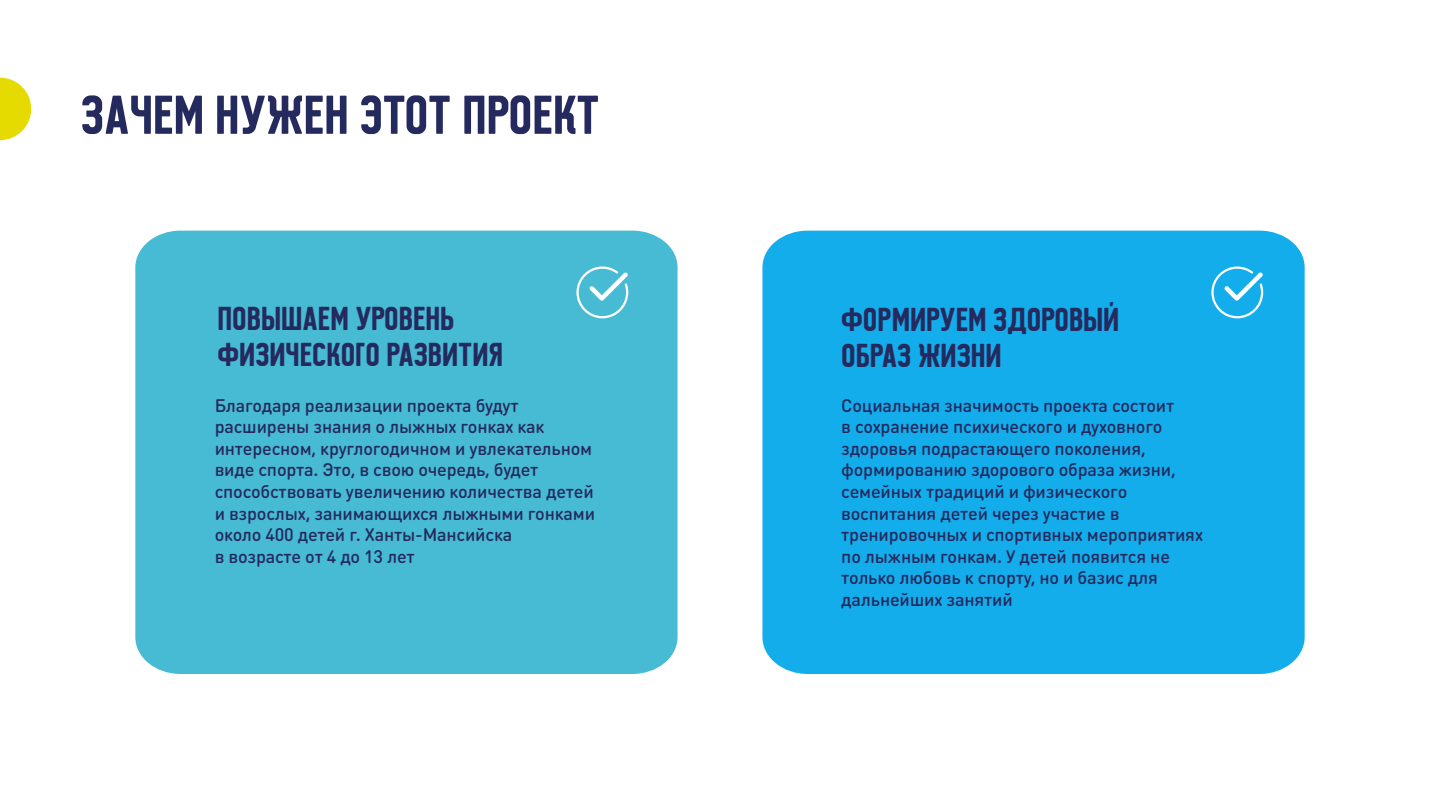
<style>
.page{position:relative;width:1440px;height:810px;background:#fff}
.page>*{position:absolute;margin:0;border:0;box-sizing:border-box;transform-origin:0 0}
.t1{font:54.45px "Mayak Test 1.0";color:#252a5e}
.t2{font:33px/36px "Mayak Test 1.0";color:#252a5e}
.t3{font:500 18px/21.6px "DIN Round Pro";letter-spacing:-.01em;color:#252a5e}
</style>
<div class="page">
<div style="left:135px;top:231px;width:543px;height:443px;background:#47bad4"></div>
<div style="left:762px;top:231px;width:543px;height:443px;background:#13adec"></div>
<svg style="left:575px;top:265px;width:57px;height:54px;background:#67c6db"></svg>
<svg style="left:1210px;top:265px;width:57px;height:54px;background:#3dbbef"></svg>
<svg style="left:0;top:78px;width:31px;height:62px"></svg>
<h1 class="t1" style="left:81px;top:86px;width:520px">ЗАЧЕМ НУЖЕН ЭТОТ ПРОЕКТ</h1>
<h2 class="t2" style="left:218px;top:299px;width:287px">ПОВЫШАЕМ УРОВЕНЬ<br>ФИЗИЧЕСКОГО РАЗВИТИЯ</h2>
<h2 class="t2" style="left:841px;top:300px;width:280px">ФОРМИРУЕМ ЗДОРОВЫЙ<br>ОБРАЗ ЖИЗНИ</h2>
<p class="t3" style="left:841px;top:394px;width:363px">Социальная значимость проекта состоит<br>в сохранение психического и духовного здоровья подрастающего поколения, формированию здорового образа жизни, семейных традиций и физического воспитания детей через участие в тренировочных и спортивных мероприятиях по лыжным гонкам. У детей появится не только любовь к спорту, но и базис для дальнейших занятий</p>
<p class="t3" style="left:215px;top:394px;width:382px">Благодаря реализации проекта будут расширены знания о лыжных гонках как интересном, круглогодичном и увлекательном виде спорта. Это, в свою очередь, будет способствовать увеличению количества детей и взрослых, занимающихся лыжными гонками около 400 детей г. Ханты-Мансийска<br>в возрасте от 4 до 13 лет</p>
</div>
